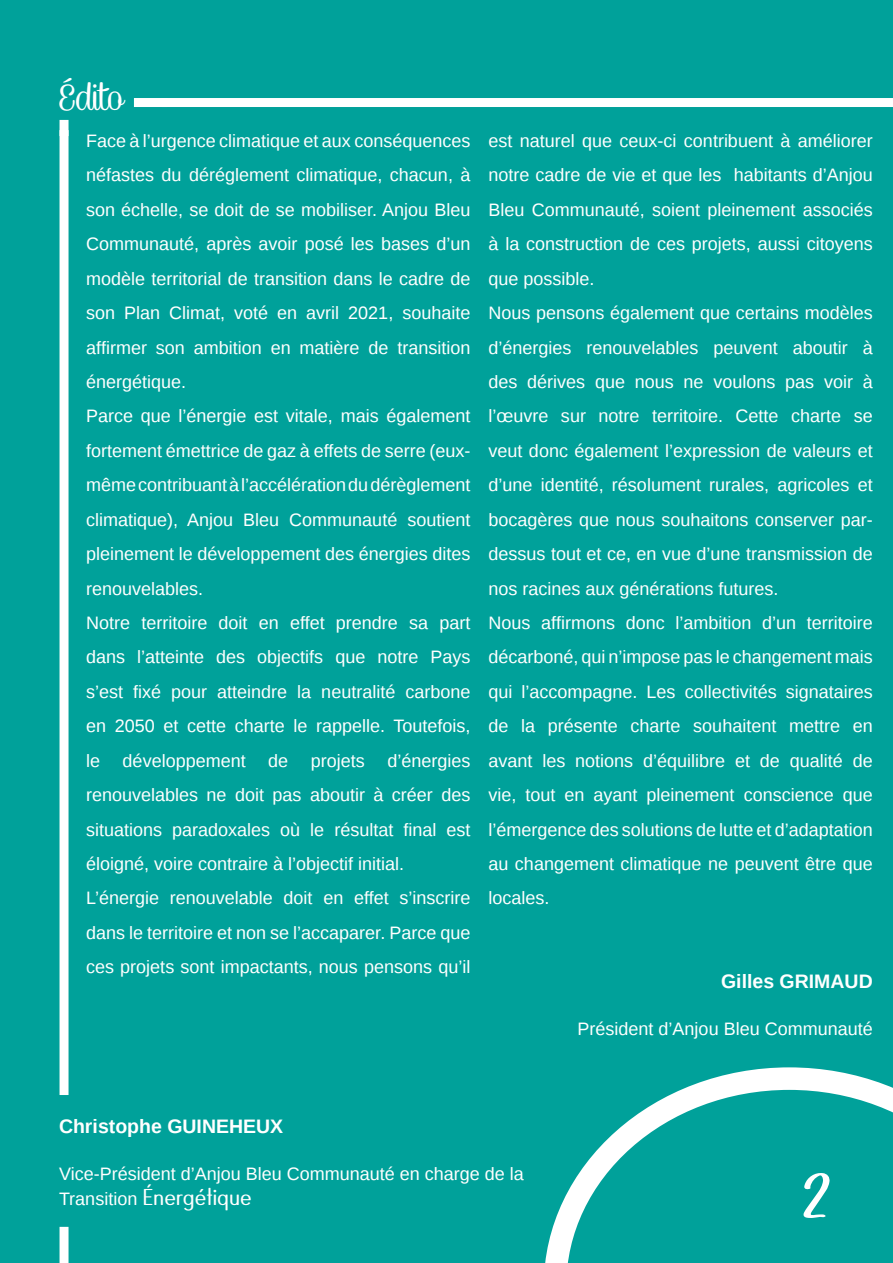
<style>
.page{position:relative;width:893px;height:1263px;background:#00a19a}
.page>*{position:absolute;margin:0;border:0;box-sizing:border-box;transform-origin:0 0}
.t1{font:75px "Gratise";color:#fff}
.t2{font:42px "Caneletter Script Personal Use";color:#fff}
.t3{font:700 19.5px "Liberation Sans";color:#fff}
.t4{font:18px/34.3px "Liberation Sans";color:#fff;text-align:justify}
.s1{font-family:"Novae"}
</style>
<div class="page">
<div style="left:162px;top:98px;width:731px;height:9px;background:#fff"></div>
<div style="left:60px;top:120px;width:9px;height:16px;background:#fff"></div>
<div style="left:134px;top:98px;width:34px;height:9px;background:#fff"></div>
<svg style="left:544px;top:1067px;width:349px;height:196px"></svg>
<div style="left:60px;top:130px;width:9px;height:965px;background:#fff"></div>
<div style="left:60px;top:1227px;width:9px;height:36px;background:#fff"></div>
<p class="t2" style="left:60px;top:76px;width:66px">Édito</p>
<p class="t4" style="left:86px;top:124px;width:386px">Face à l’urgence climatique et aux conséquences néfastes du déréglement climatique, chacun, à son échelle, se doit de se mobiliser. Anjou Bleu Communauté, après avoir posé les bases d’un modèle territorial de transition dans le cadre de son Plan Climat, voté en avril 2021, souhaite affirmer son ambition en matière de transition énergétique.</p>
<p class="t4" style="left:86px;top:400px;width:386px">Parce que l’énergie est vitale, mais également fortement émettrice de gaz à effets de serre (eux&shy;même contribuant à l’accélération du dérèglement climatique), Anjou Bleu Communauté soutient pleinement le développement des énergies dites renouvelables.</p>
<p class="t4" style="left:86px;top:606px;width:386px">Notre territoire doit en effet prendre sa part dans l’atteinte des objectifs que notre Pays s’est fixé pour atteindre la neutralité carbone en 2050 et cette charte le rappelle. Toutefois, le</p>
<p class="t4" style="left:86px;top:744px;width:386px;text-indent:301px">d’énergies renouvelables ne doit pas aboutir à créer des situations paradoxales où le résultat final est éloigné, voire contraire à l’objectif initial.</p>
<p class="t4" style="left:86px;top:882px;width:386px">L’énergie renouvelable doit en effet s’inscrire dans le territoire et non se l’accaparer. Parce que ces projets sont impactants, nous pensons qu’il</p>
<p class="t4" style="left:123px;top:744px;width:125px">développement</p>
<p class="t4" style="left:268px;top:744px;width:22px">de</p>
<p class="t4" style="left:311px;top:744px;width:56px">projets</p>
<p class="t4" style="left:488px;top:124px;width:386px">est naturel que ceux-ci contribuent à améliorer notre cadre de vie et que les habitants d’Anjou Bleu Communauté, soient pleinement associés à la construction de ces projets, aussi citoyens que possible.</p>
<p class="t4" style="left:488px;top:297px;width:386px">Nous pensons également que certains modèles d’énergies renouvelables peuvent aboutir à des dérives que nous ne voulons pas voir à l’œuvre sur notre territoire. Cette charte se veut donc également l’expression de valeurs et d’une identité, résolument rurales, agricoles et bocagères que nous souhaitons conserver par&shy;dessus tout et ce, en vue d’une transmission de nos racines aux générations futures.</p>
<p class="t4" style="left:488px;top:606px;width:386px">Nous affirmons donc l’ambition d’un territoire décarboné, qui n’impose pas le changement mais qui l’accompagne. Les collectivités signataires de la présente charte souhaitent mettre en avant les notions d’équilibre et de qualité de vie, tout en ayant pleinement conscience que l’émergence des solutions de lutte et d’adaptation au changement climatique ne peuvent être que locales.</p>
<p class="t3" style="left:721px;top:968px;width:153px">Gilles GRIMAUD</p>
<p class="t4" style="left:578px;top:1012px;width:297px">Président d’Anjou Bleu Communauté</p>
<p class="t3" style="left:59px;top:1112px;width:226px">Christophe GUINEHEUX</p>
<p class="t4" style="left:59px;top:1161px;width:466px;line-height:25.5px">Vice-Président d’Anjou Bleu Communauté en charge de la<br>Transition <span class="s1">Énergétique</span></p>
<p class="t1" style="left:802px;top:1151px;width:31px">2</p>
</div>
